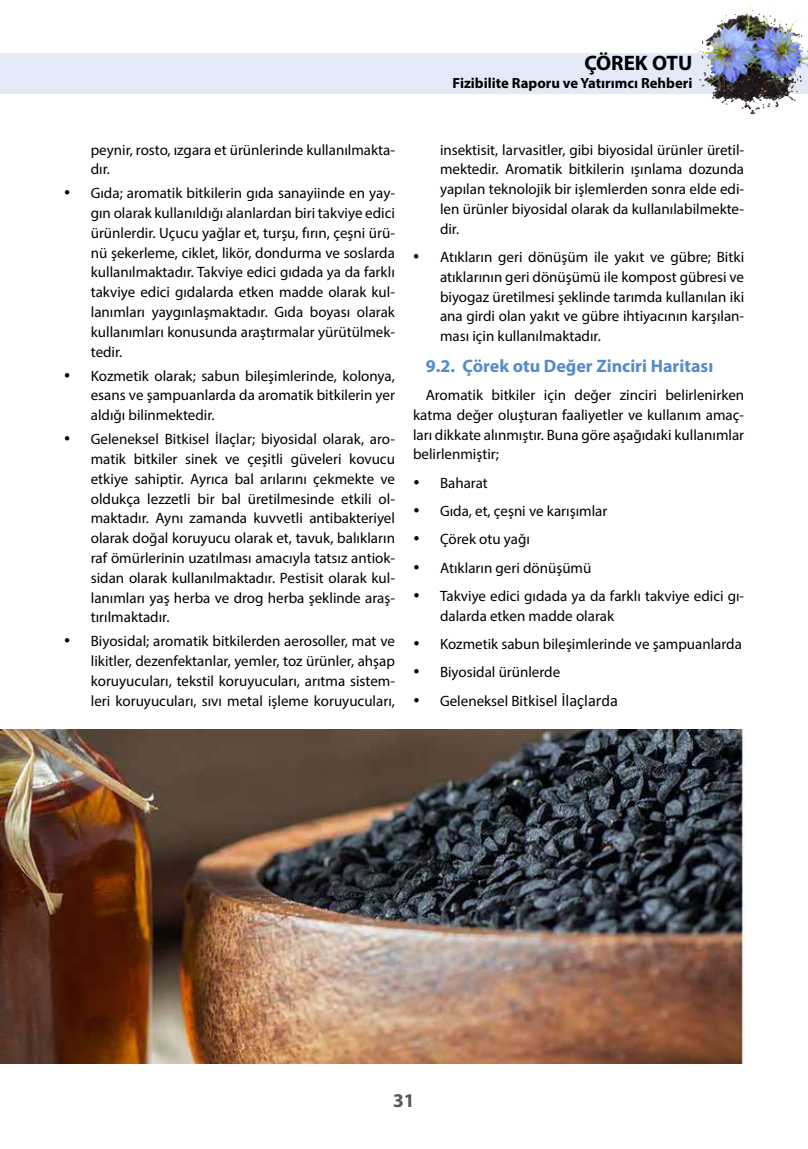
<style>
.page{position:relative;width:808px;height:1149px;background:#fff}
.page>*{position:absolute;margin:0;border:0;box-sizing:border-box;transform-origin:0 0}
.t1{font:700 21px "Myriad Pro";color:#000}
.t2{font:700 19.5px "Myriad Pro";color:#575756}
.t3{font:700 18px "Myriad Pro";color:#568bc9}
.t4{font:16.5px "Calibri";color:#000}
.t5{font:15px/19.8px "Myriad Pro";color:#000;text-align:justify}
.t6{font:700 14.7px "Myriad Pro";color:#000}
.s1{font-family:"Myriad Pro";font-size:15px}
</style>
<div class="page">
<div style="left:0;top:53px;width:808px;height:41px;background:#e3e9f7"></div>
<img style="left:694px;top:4px;width:78px;height:52px">
<img style="left:0;top:729px;width:744px;height:334px">
<h1 class="t1" style="left:584px;top:49px;width:110px">ÇÖREK OTU</h1>
<p class="t6" style="left:452px;top:73px;width:241px">Fizibilite Raporu ve Yatırımcı Rehberi</p>
<p class="t5" style="left:91px;top:139px;width:306px">peynir, rosto, ızgara et ürünlerinde kullanılmakta&shy;dır.</p>
<p class="t5" style="left:91px;top:183px;width:306px;text-indent:-27px">• Gıda; aromatik bitkilerin gıda sanayiinde en yay&shy;gın olarak kullanıldığı alanlardan biri takviye edici ürünlerdir. Uçucu yağlar et, turşu, fırın, çeşni ürü&shy;nü şekerleme, ciklet, likör, dondurma ve soslarda kullanılmaktadır. Takviye edici gıdada ya da farklı takviye edici gıdalarda etken madde olarak kul&shy;lanımları yaygınlaşmaktadır. Gıda boyası olarak kullanımları konusunda araştırmalar yürütülmek&shy;tedir.</p>
<p class="t5" style="left:91px;top:365px;width:306px;text-indent:-27px">• Kozmetik olarak; sabun bileşimlerinde, kolonya, esans ve şampuanlarda da aromatik bitkilerin yer aldığı bilinmektedir.</p>
<p class="t5" style="left:91px;top:429px;width:306px;text-indent:-27px">• Geleneksel Bitkisel İlaçlar; biyosidal olarak, aro&shy;matik bitkiler sinek ve çeşitli güveleri kovucu etkiye sahiptir. Ayrıca bal arılarını çekmekte ve oldukça lezzetli bir bal üretilmesinde etkili ol&shy;maktadır. Aynı zamanda kuvvetli antibakteriyel olarak doğal koruyucu olarak et, tavuk, balıkların raf ömürlerinin uzatılması amacıyla tatsız antiok&shy;sidan olarak kullanılmaktadır. Pestisit olarak kul&shy;lanımları yaş herba ve drog herba şeklinde araş&shy;tırılmaktadır.</p>
<p class="t5" style="left:91px;top:631px;width:306px;text-indent:-27px">• Biyosidal; aromatik bitkilerden aerosoller, mat ve likitler, dezenfektanlar, yemler, toz ürünler, ahşap koruyucuları, tekstil koruyucuları, arıtma sistem&shy;leri koruyucuları, sıvı metal işleme koruyucuları,</p>
<p class="t5" style="left:440px;top:139px;width:306px">insektisit, larvasitler, gibi biyosidal ürünler üretil&shy;mektedir. Aromatik bitkilerin ışınlama dozunda yapılan teknolojik bir işlemlerden sonra elde edi&shy;len ürünler biyosidal olarak da kullanılabilmekte&shy;dir.</p>
<p class="t5" style="left:440px;top:247px;width:306px;text-indent:-27px">• Atıkların geri dönüşüm ile yakıt ve gübre; Bitki atıklarının geri dönüşümü ile kompost gübresi ve biyogaz üretilmesi şeklinde tarımda kullanılan iki ana girdi olan yakıt ve gübre ihtiyacının karşılan&shy;ması için kullanılmaktadır.</p>
<p class="t3" style="left:426px;top:354px;width:289px">9.2. Çörek otu Değer Zinciri Haritası</p>
<p class="t5" style="left:413px;top:384px;width:333px;text-indent:13px">Aromatik bitkiler için değer zinciri belirlenirken katma değer oluşturan faaliyetler ve kullanım amaç&shy;ları dikkate alınmıştır. Buna göre aşağıdaki kullanımlar belirlenmiştir;</p>
<p class="t5" style="left:413px;top:472px;width:76px">• Baharat</p>
<p class="t5" style="left:413px;top:500px;width:196px">• Gıda, et, çeşni ve karışımlar</p>
<p class="t5" style="left:413px;top:529px;width:118px">• Çörek otu yağı</p>
<p class="t5" style="left:413px;top:557px;width:180px">• Atıkların geri dönüşümü</p>
<p class="t5" style="left:440px;top:585px;width:306px;text-indent:-27px">• Takviye edici gıdada ya da farklı takviye edici gı&shy;dalarda etken madde olarak</p>
<p class="t5" style="left:413px;top:633px;width:330px">• Kozmetik sabun bileşimlerinde ve şampuanlarda</p>
<p class="t5" style="left:413px;top:662px;width:149px">• Biyosidal ürünlerde</p>
<p class="t4" style="left:413px;top:688px;width:207px">• <span class="s1">Geleneksel Bit</span>kisel İlaçlarda</p>
<h2 class="t2" style="left:393px;top:1087px;width:23px">31</h2>
</div>
